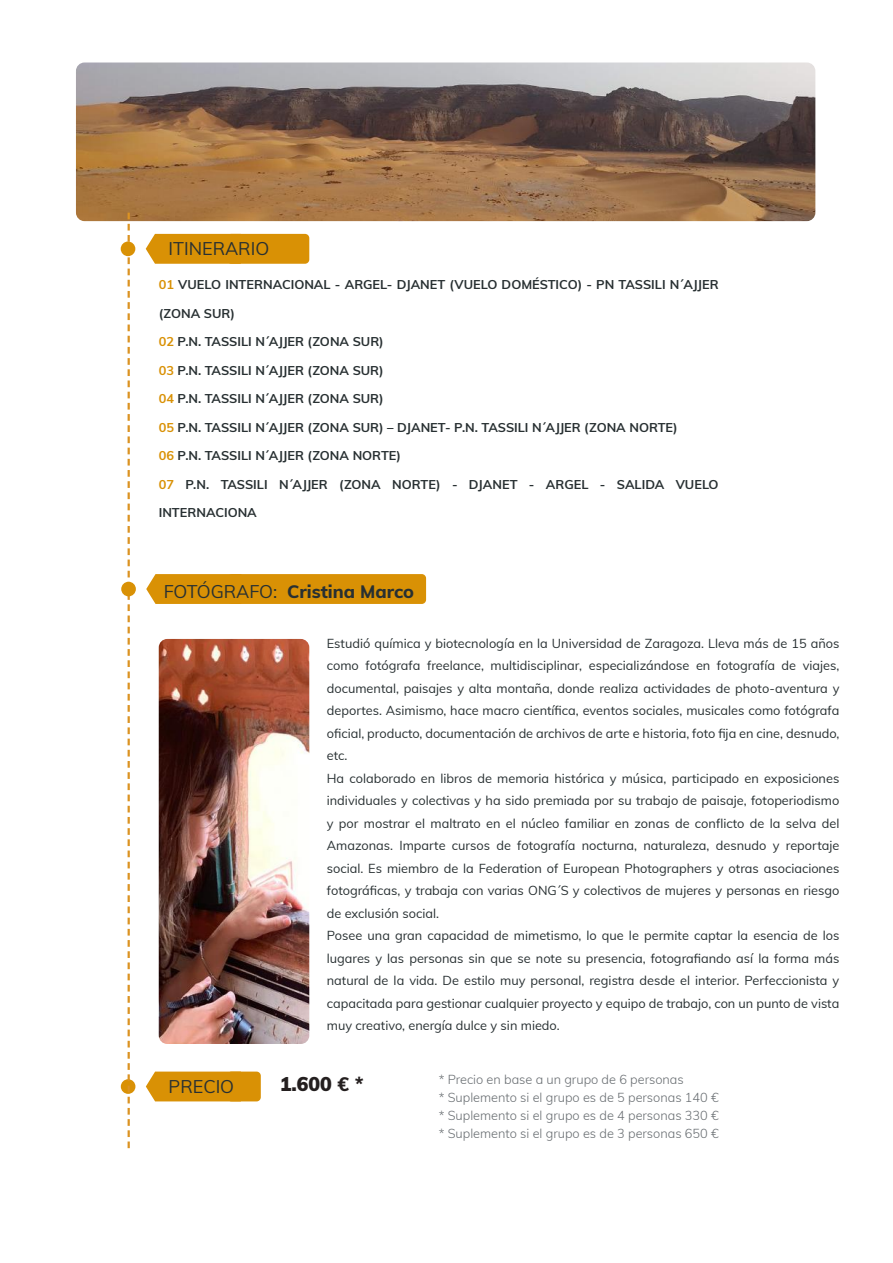
<style>
.page{position:relative;width:893px;height:1263px;background:#fff}
.page>*{position:absolute;margin:0;border:0;box-sizing:border-box;transform-origin:0 0}
.t1{font:900 19.5px "Muli";color:#241f1f}
.t2{font:800 18px "Muli";color:#283032}
.t3{font:18px "Muli";color:#283032}
.t4{font:12.75px/22.5px "Muli";color:#283032}
.t5{font:700 12.75px "Muli";color:#283032}
.t6{font:300 12.75px/18px "Muli";color:#676c70}
.s1{color:#d99105}
.s2{font-weight:400}
.s3{font-weight:800}
</style>
<div class="page">
<img style="left:76px;top:63px;width:739px;height:158px">
<img style="left:159px;top:639px;width:150px;height:405px">
<div style="left:227px;top:1071px;width:34px;height:30px;background:#d99105;border-radius:4px"></div>
<svg style="left:146px;top:1071px;width:95px;height:30px"></svg>
<div style="left:121px;top:1079px;width:14px;height:15px;background:#d99105;border-radius:50%"></div>
<svg style="left:128px;top:213px;width:2px;height:935px"></svg>
<div style="left:227px;top:234px;width:82px;height:30px;background:#d99105;border-radius:4px"></div>
<svg style="left:146px;top:234px;width:95px;height:30px"></svg>
<div style="left:121px;top:242px;width:14px;height:14px;background:#d99105;border-radius:50%"></div>
<div style="left:228px;top:574px;width:198px;height:30px;background:#d99105;border-radius:4px"></div>
<svg style="left:146px;top:574px;width:84px;height:30px;background:#db9714"></svg>
<div style="left:121px;top:582px;width:15px;height:14px;background:#d99105;border-radius:50%"></div>
<h2 class="t3" style="left:169px;top:236px;width:102px">ITINERARIO</h2>
<p class="t5" style="left:159px;top:275px;width:561px"><span class="s1">01</span> VUELO INTERNACIONAL - ARGEL- DJANET (VUELO DOMÉSTICO) - PN TASSILI N´AJJER</p>
<p class="t5" style="left:159px;top:304px;width:78px">(ZONA SUR)</p>
<p class="t5" style="left:159px;top:332px;width:227px"><span class="s1">02</span> P.N. TASSILI N´AJJER (ZONA SUR)</p>
<p class="t5" style="left:159px;top:361px;width:227px"><span class="s1">03</span> P.N. TASSILI N´AJJER (ZONA SUR)</p>
<p class="t5" style="left:159px;top:389px;width:227px"><span class="s1">04</span> P.N. TASSILI N´AJJER (ZONA SUR)</p>
<p class="t5" style="left:159px;top:418px;width:521px"><span class="s1">05</span> P.N. TASSILI N´AJJER (ZONA SUR) – DJANET- P.N. TASSILI N´AJJER (ZONA NORTE)</p>
<p class="t5" style="left:159px;top:446px;width:244px"><span class="s1">06</span> P.N. TASSILI N´AJJER (ZONA NORTE)</p>
<p class="t5" style="left:159px;top:475px;width:561px"><span class="s1">07</span> P.N. TASSILI N´AJJER (ZONA NORTE) - DJANET - ARGEL - SALIDA VUELO</p>
<p class="t5" style="left:159px;top:503px;width:100px">INTERNACIONA</p>
<h2 class="t2" style="left:164px;top:579px;width:252px"><span class="s2">FOTÓGRAFO:</span> Cristina Marco</h2>
<h2 class="t3" style="left:169px;top:1073px;width:67px">PRECIO</h2>
<p class="t4" style="left:327px;top:631px;width:514px">Estudió química y biotecnología en la Universidad de Zaragoza. Lleva más de 15 años como fotógrafa freelance, multidisciplinar, especializándose en fotografía de viajes, documental, paisajes y alta montaña, donde realiza actividades de photo-aventura y deportes. Asimismo, hace macro científica, eventos sociales, musicales como fotógrafa oficial, producto, documentación de archivos de arte e historia, foto fija en cine, desnudo, etc.<br>Ha colaborado en libros de memoria histórica y música, participado en exposiciones individuales y colectivas y ha sido premiada por su trabajo de paisaje, fotoperiodismo y por mostrar el maltrato en el núcleo familiar en zonas de conflicto de la selva del Amazonas. Imparte cursos de fotografía nocturna, naturaleza, desnudo y reportaje social. Es miembro de la Federation of European Photographers y otras asociaciones fotográficas, y trabaja con varias ONG´S y colectivos de mujeres y personas en riesgo de exclusión social.<br>Posee una gran capacidad de mimetismo, lo que le permite captar la esencia de los lugares y las personas sin que se note su presencia, fotografiando así la forma más natural de la vida. De estilo muy personal, registra desde el interior. Perfeccionista y capacitada para gestionar cualquier proyecto y equipo de trabajo, con un punto de vista muy creativo, energía dulce y sin miedo.</p>
<h1 class="t1" style="left:280px;top:1070px;width:85px">1.600 <span class="s3">€ *</span></h1>
<p class="t6" style="left:439px;top:1070px;width:282px">* Precio en base a un grupo de 6 personas<br>* Suplemento si el grupo es de 5 personas 140 € * Suplemento si el grupo es de 4 personas 330 € * Suplemento si el grupo es de 3 personas 650 €</p>
</div>
